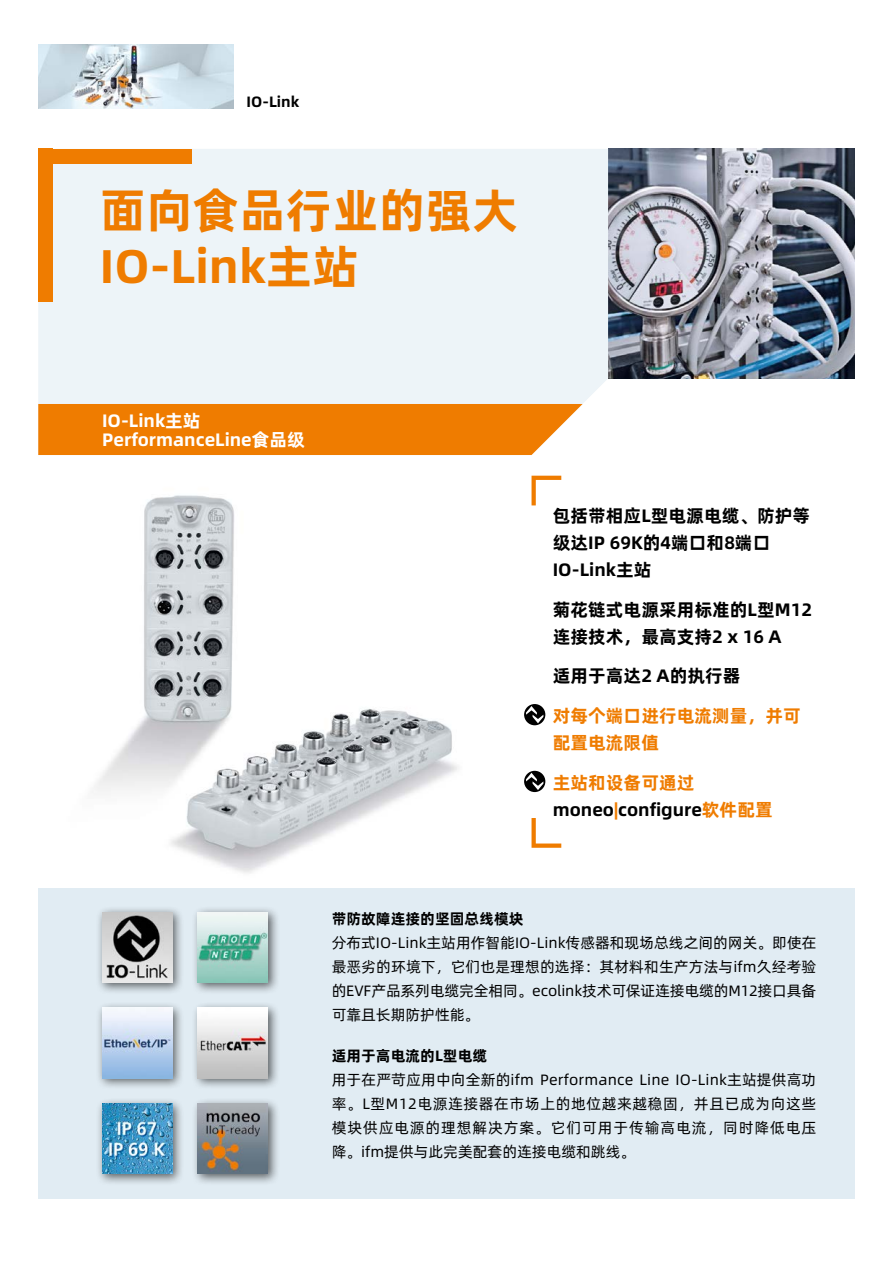
<style>
.page{position:relative;width:893px;height:1263px;background:#fff}
.page>*{position:absolute;margin:0;border:0;box-sizing:border-box;transform-origin:0 0}
.Box_Headline{font:47.25px/55.3px "Alibaba Pu Hui Ti B";color:#ef7c00}
.Features{font:18px/27px "Alibaba Pu Hui Ti B";color:#000}
.t1{font:18px/19.2px "Alibaba Pu Hui Ti B";color:#fff}
.Features_orange{font:18px/27px "Alibaba Pu Hui Ti B";color:#000}
.Features_orange-2{font:18px/27px "Alibaba Pu Hui Ti B";color:#ef7c00}
.Tabelle_Headline{font:15px/24px "Alibaba Pu Hui Ti R";color:#000;text-align:justify}
.Tabelle_Headline-2{font:15px "Alibaba Pu Hui Ti B";color:#000}
.Box_Produktgruppe{font:15px "Alibaba Pu Hui Ti B";color:#000}
.s1{color:#ef7c00}
</style>
<div class="page">
<img style="left:38px;top:495px;width:468px;height:394px">
<img style="left:608px;top:149px;width:247px;height:229px">
<div style="left:38px;top:889px;width:817px;height:310px;background:#e1ecf3"></div>
<div style="left:38px;top:149px;width:570px;height:255px;background:#edf4f8"></div>
<div style="left:38px;top:404px;width:545px;height:51px;background:#ef7c00"></div>
<div style="left:38px;top:149px;width:153px;height:15px;background:#ef7c00"></div>
<div style="left:38px;top:149px;width:15px;height:153px;background:#ef7c00"></div>
<img style="left:38px;top:45px;width:196px;height:63px">
<svg style="left:531px;top:476px;width:30px;height:29px"></svg>
<svg style="left:524px;top:704px;width:21px;height:21px"></svg>
<svg style="left:526px;top:706px;width:17px;height:17px"></svg>
<svg style="left:524px;top:771px;width:21px;height:21px"></svg>
<svg style="left:526px;top:773px;width:17px;height:17px"></svg>
<svg style="left:531px;top:818px;width:30px;height:30px"></svg>
<div style="left:96px;top:906px;width:89px;height:88px;background:#000;opacity:.6"></div>
<img style="left:102px;top:912px;width:70px;height:70px">
<div style="left:192px;top:906px;width:88px;height:88px;background:#000;opacity:.6"></div>
<img style="left:198px;top:912px;width:70px;height:70px">
<div style="left:96px;top:1001px;width:89px;height:89px;background:#000;opacity:.6"></div>
<img style="left:102px;top:1008px;width:70px;height:70px">
<div style="left:192px;top:1001px;width:88px;height:89px;background:#000;opacity:.6"></div>
<img style="left:198px;top:1008px;width:70px;height:70px">
<div style="left:96px;top:1097px;width:89px;height:89px;background:#000;opacity:.6"></div>
<img style="left:102px;top:1103px;width:70px;height:71px">
<div style="left:192px;top:1097px;width:88px;height:89px;background:#000;opacity:.6"></div>
<img style="left:198px;top:1103px;width:70px;height:71px">
<p class="Box_Produktgruppe" style="left:247px;top:90px;width:54px">IO-Link</p>
<p class="Box_Headline" style="left:100px;top:180px;width:420px">面向食品行业的强大<br>IO-Link主站</p>
<p class="t1" style="left:102px;top:410px;width:204px">IO-Link主站<br>PerformanceLine食品级</p>
<p class="Features" style="left:553px;top:501px;width:259px">包括带相应L型电源电缆、防护等级达IP 69K的4端口和8端口<br>IO-Link主站</p>
<p class="Features" style="left:553px;top:595px;width:261px">菊花链式电源采用标准的L型M12连接技术，最高支持2 x 16 A</p>
<p class="Features" style="left:553px;top:661px;width:189px">适用于高达2 A的执行器</p>
<p class="Features_orange-2" style="left:553px;top:701px;width:249px">对每个端口进行电流测量，并可配置电流限值</p>
<p class="Features_orange" style="left:553px;top:768px;width:221px"><span class="s1">主站和设备可通过</span>moneo<span class="s1">|</span>configure<span class="s1">软件配置</span></p>
<p class="Tabelle_Headline-2" style="left:332px;top:906px;width:193px">带防故障连接的坚固总线模块</p>
<p class="Tabelle_Headline" style="left:332px;top:929px;width:486px">分布式IO-Link主站用作智能IO-Link传感器和现场总线之间的网关。即使在最恶劣的环境下，它们也是理想的选择：其材料和生产方法与ifm久经考验的EVF产品系列电缆完全相同。ecolink技术可保证连接电缆的M12接口具备可靠且长期防护性能。</p>
<p class="Tabelle_Headline-2" style="left:332px;top:1043px;width:157px">适用于高电流的L型电缆</p>
<p class="Tabelle_Headline" style="left:332px;top:1066px;width:486px">用于在严苛应用中向全新的ifm Performance Line IO-Link主站提供高功率。L型M12电源连接器在市场上的地位越来越稳固，并且已成为向这些模块供应电源的理想解决方案。它们可用于传输高电流，同时降低电压降。ifm提供与此完美配套的连接电缆和跳线。</p>
</div>
